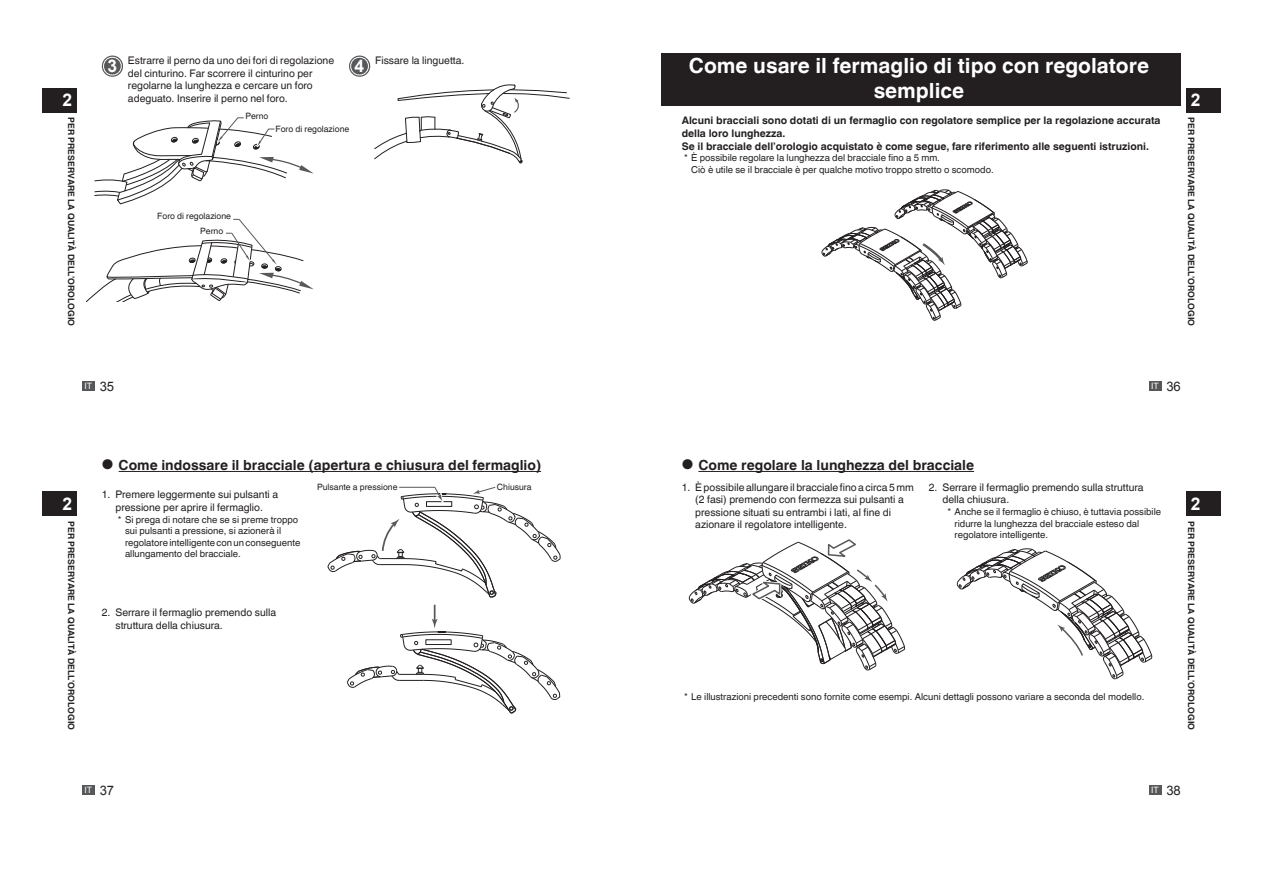
<style>
.page{position:relative;width:1263px;height:893px;background:#fff}
.page>*{position:absolute;margin:0;border:0;box-sizing:border-box;transform-origin:0 0}
.t1{font:700 20.85px/25px "Helvetica World";color:#fff;text-align:center}
.t2{font:700 17.4px "Arial";color:#fff}
.t3{font:700 13.95px "Helvetica World";color:#231f20}
.t4{font:13.05px "Arial";color:#231f20}
.t5{font:10.5px/12.6px "Helvetica World";color:#231f20;text-align:justify}
.t6{font:700 10.5px/12.6px "Helvetica World";color:#231f20}
.t7{font:9.6px/11.6px "Helvetica World";color:#231f20}
.t8{font:700 8.7px "Helvetica World";color:#231f20}
.t9{font:8.7px "Helvetica World";color:#231f20}
.t10{font:8.7px "Arial";color:#fff}
</style>
<div class="page">
<svg style="left:102px;top:56px;width:21px;height:21px"></svg>
<svg style="left:95px;top:117px;width:219px;height:87px"></svg>
<div style="left:276px;top:125px;width:75px;height:21px;background:#fff"></div>
<svg style="left:86px;top:218px;width:228px;height:83px"></svg>
<svg style="left:349px;top:56px;width:21px;height:21px"></svg>
<svg style="left:374px;top:84px;width:196px;height:80px"></svg>
<div style="left:82px;top:381px;width:13px;height:10px;background:#57585a"></div>
<div style="left:43px;top:88px;width:34px;height:24px;background:#231f20"></div>
<div style="left:662px;top:53px;width:519px;height:53px;background:#231f20"></div>
<svg style="left:821px;top:189px;width:207px;height:132px"></svg>
<div style="left:1149px;top:381px;width:12px;height:10px;background:#57585a"></div>
<div style="left:1186px;top:88px;width:34px;height:24px;background:#231f20"></div>
<svg style="left:119px;top:471px;width:422px;height:1px"></svg>
<svg style="left:327px;top:486px;width:234px;height:112px"></svg>
<svg style="left:346px;top:605px;width:214px;height:108px"></svg>
<div style="left:82px;top:785px;width:13px;height:10px;background:#57585a"></div>
<div style="left:43px;top:492px;width:34px;height:24px;background:#231f20"></div>
<svg style="left:698px;top:471px;width:276px;height:1px"></svg>
<svg style="left:689px;top:539px;width:216px;height:131px"></svg>
<svg style="left:957px;top:548px;width:195px;height:131px"></svg>
<div style="left:1149px;top:785px;width:12px;height:10px;background:#57585a"></div>
<div style="left:1186px;top:492px;width:34px;height:24px;background:#231f20"></div>
<h2 class="t2" style="left:62px;top:89px;width:11px">2</h2>
<p class="t8" style="left:76px;top:117px;width:210px;rotate:90deg">PER PRESERVARE LA QUALITÀ DELL’OROLOGIO</p>
<h2 class="t2" style="left:107px;top:55px;width:11px">3</h2>
<p class="t5" style="left:128px;top:54px;width:208px">Estrarre il perno da uno dei fori di regolazione</p>
<h2 class="t2" style="left:355px;top:55px;width:11px">4</h2>
<p class="t5" style="left:128px;top:67px;width:186px">del cinturino. Far scorrere il cinturino per regolarne la lunghezza e cercare un foro adeguato. Inserire il perno nel foro.</p>
<p class="t9" style="left:245px;top:111px;width:24px">Perno</p>
<p class="t9" style="left:276px;top:124px;width:75px">Foro di regolazione</p>
<p class="t5" style="left:375px;top:54px;width:91px">Fissare la linguetta.</p>
<p class="t9" style="left:157px;top:211px;width:75px">Foro di regolazione</p>
<p class="t9" style="left:200px;top:226px;width:24px">Perno</p>
<p class="t10" style="left:85px;top:381px;width:9px">IT</p>
<p class="t4" style="left:100px;top:378px;width:16px">35</p>
<h2 class="t2" style="left:62px;top:492px;width:11px">2</h2>
<p class="t8" style="left:76px;top:521px;width:210px;rotate:90deg">PER PRESERVARE LA QUALITÀ DELL’OROLOGIO</p>
<h3 class="t3" style="left:102px;top:457px;width:441px">● Come indossare il bracciale (apertura e chiusura del fermaglio(</h3>
<p class="t5" style="left:115px;top:488px;width:164px">Premere leggermente sui pulsanti a</p>
<p class="t9" style="left:497px;top:482px;width:36px">Chiusura</p>
<p class="t9" style="left:317px;top:482px;width:82px">Pulsante a pressione</p>
<p class="t5" style="left:102px;top:488px;width:10px">1.</p>
<p class="t5" style="left:115px;top:501px;width:149px">pressione per aprire il fermaglio.</p>
<p class="t7" style="left:125px;top:513px;width:177px;text-indent:-7px">* Si prega di notare che se si preme troppo sui pulsanti a pressione, si azionerà il regolatoreintelligenteconunconseguente allungamento del bracciale.</p>
<p class="t5" style="left:115px;top:606px;width:162px">Serrare il fermaglio premendo sulla</p>
<p class="t5" style="left:102px;top:606px;width:10px">2.</p>
<p class="t5" style="left:115px;top:619px;width:109px">struttura della chiusura.</p>
<p class="t10" style="left:85px;top:784px;width:9px">IT</p>
<p class="t4" style="left:100px;top:782px;width:16px">37</p>
<h1 class="t1" style="left:689px;top:53px;width:461px">Come usare il fermaglio di tipo con regolatore semplice</h1>
<p class="t6" style="left:682px;top:115px;width:480px">Alcuni bracciali sono dotati di un fermaglio con regolatore semplice per la regolazione accurata della loro lunghezza.<br>Se il bracciale dell’orologio acquistato è come segue, fare riferimento alle seguenti istruzioni.</p>
<p class="t7" style="left:691px;top:152px;width:304px;text-indent:-7px">* È possibile regolare la lunghezza del bracciale fino 5a mm.<br>Ciò è utile se il bracciale è per qualche motivo troppo stretto o scomodo.</p>
<h2 class="t2" style="left:1191px;top:89px;width:11px">2</h2>
<p class="t8" style="left:1196px;top:117px;width:210px;rotate:90deg">PER PRESERVARE LA QUALITÀ DELL’OROLOGIO</p>
<p class="t10" style="left:1151px;top:381px;width:9px">IT</p>
<p class="t4" style="left:1166px;top:378px;width:16px">36</p>
<h3 class="t3" style="left:682px;top:457px;width:294px">● Come regolare la lunghezza del bracciale</h3>
<p class="t5" style="left:695px;top:481px;width:220px">È possibileallungareilbraccialefinoacirca5mm</p>
<p class="t5" style="left:942px;top:481px;width:203px">Serrare il fermaglio premendo sulla struttura</p>
<p class="t5" style="left:682px;top:481px;width:10px">1.</p>
<p class="t5" style="left:929px;top:481px;width:10px">2.</p>
<p class="t5" style="left:695px;top:493px;width:210px;text-align:left">2( fasi) premendo con fermezza sui pulsanti a pressione situati su entrambi i lati, al fine di azionare il regolatore intelligente.</p>
<p class="t5" style="left:942px;top:493px;width:68px">della chiusura.</p>
<p class="t7" style="left:955px;top:506px;width:208px;text-indent:-7px">* Anche se il fermaglio è chiuso è, tuttavia possibile ridurre la lunghezza del bracciale esteso dal regolatore intelligente.</p>
<p class="t7" style="left:684px;top:691px;width:462px">* Le illustrazioni precedenti sono fornite come esempi. Alcuni dettagli possono variare a seconda del modello.</p>
<h2 class="t2" style="left:1191px;top:492px;width:11px">2</h2>
<p class="t8" style="left:1196px;top:521px;width:210px;rotate:90deg">PER PRESERVARE LA QUALITÀ DELL’OROLOGIO</p>
<p class="t10" style="left:1151px;top:784px;width:9px">IT</p>
<p class="t4" style="left:1166px;top:782px;width:16px">38</p>
</div>
